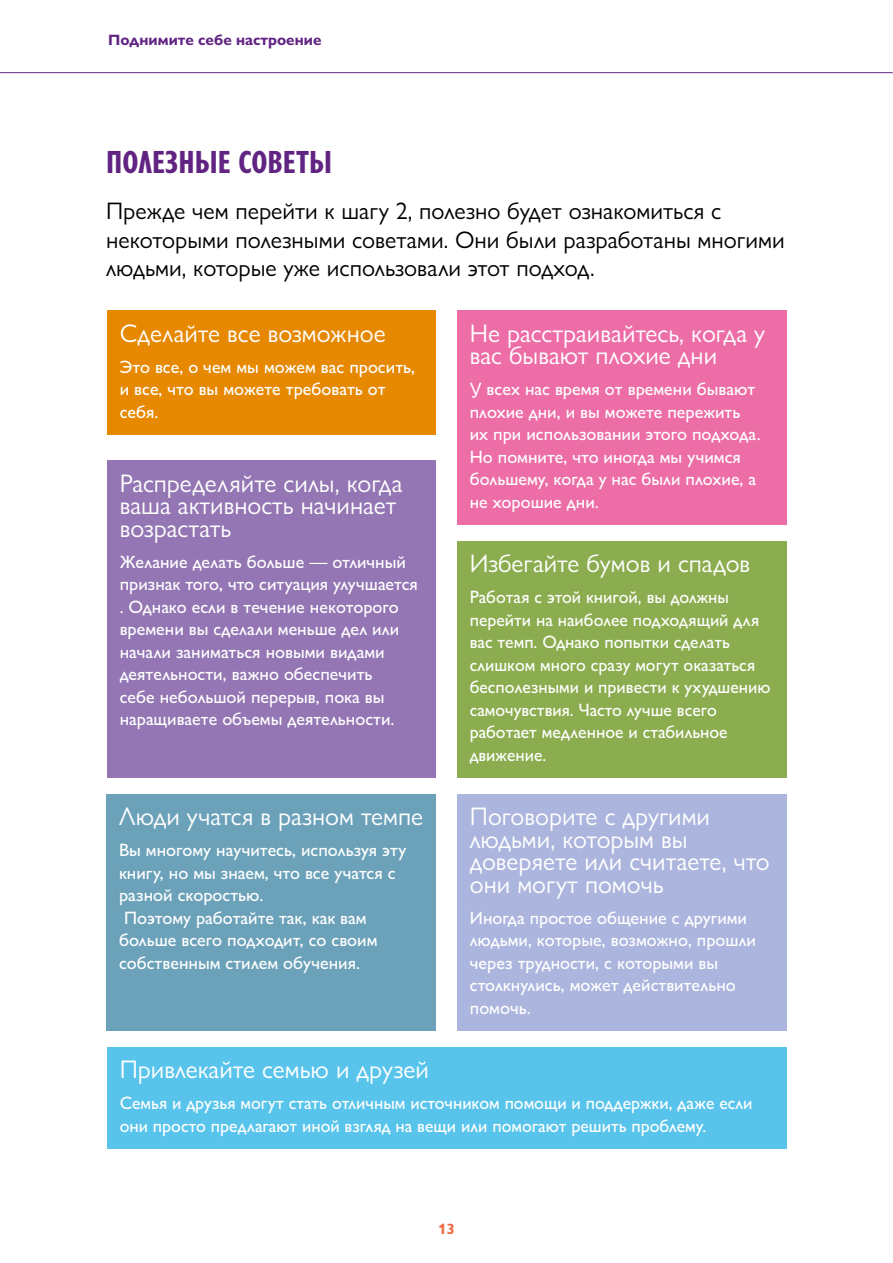
<style>
.page{position:relative;width:893px;height:1263px;background:#fff}
.page>*{position:absolute;margin:0;border:0;box-sizing:border-box;transform-origin:0 0}
.t1{font:700 condensed 33px "Gill Sans Nova";color:#612482}
.t2{font:25.5px/22.5px "Gill Sans Nova";color:#fff}
.t3{font:24px/28.8px "Gill Sans Nova";color:#000}
.t4{font:500 18px/22.5px "Gill Sans Nova";color:#fff}
.t5{font:700 15px "Gill Sans Nova";color:#612482}
.t6{font:700 15px "Gill Sans Nova";color:#ed6b44}
</style>
<div class="page">
<div style="left:107px;top:310px;width:329px;height:125px;background:#e68900"></div>
<div style="left:457px;top:310px;width:330px;height:215px;background:#ed6ea7"></div>
<div style="left:107px;top:460px;width:329px;height:318px;background:#9376b3"></div>
<div style="left:457px;top:541px;width:330px;height:237px;background:#8bad4f"></div>
<div style="left:106px;top:794px;width:330px;height:237px;background:#6ca2b9"></div>
<div style="left:107px;top:1047px;width:679px;height:102px;background:#59c4eb"></div>
<div style="left:457px;top:794px;width:330px;height:237px;background:#acb5dd"></div>
<hr style="left:0;top:72px;width:893px;height:1px;background:#612482">
<p class="t5" style="left:108px;top:31px;width:215px">Поднимите себе настроение</p>
<h1 class="t1" style="left:106px;top:140px;width:227px">ПОЛЕЗНЫЕ СОВЕТЫ</h1>
<h3 class="t3" style="left:106px;top:196px;width:680px">Прежде чем перейти к шагу 2, полезно будет ознакомиться с некоторыми полезными советами. Они были разработаны многими людьми, которые уже использовали этот подход.</h3>
<h2 class="t2" style="left:120px;top:322px;width:267px">Сделайте все возможное</h2>
<p class="t4" style="left:120px;top:355px;width:297px">Это все, о чем мы можем вас просить, и все, что вы можете требовать от себя.</p>
<h2 class="t2" style="left:470px;top:322px;width:297px">Не расстраивайтесь, когда у вас бывают плохие дни</h2>
<p class="t4" style="left:470px;top:378px;width:292px">У всех нас время от времени бывают плохие дни, и вы можете пережить их при использовании этого подхода.<br>Но помните, что иногда мы учимся большему, когда у нас были плохие, а не хорошие дни.</p>
<h2 class="t2" style="left:120px;top:471px;width:284px">Распределяйте силы, когда ваша активность начинает возрастать</h2>
<p class="t4" style="left:120px;top:550px;width:300px">Желание делать больше — отличный признак того, что ситуация улучшается . Однако если в течение некоторого времени вы сделали меньше дел или начали заниматься новыми видами деятельности, важно обеспечить<br>себе небольшой перерыв, пока вы наращиваете объемы деятельности.</p>
<h2 class="t2" style="left:470px;top:552px;width:282px">Избегайте бумов и спадов</h2>
<p class="t4" style="left:470px;top:586px;width:302px">Работая с этой книгой, вы должны перейти на наиболее подходящий для вас темп. Однако попытки сделать слишком много сразу могут оказаться бесполезными и привести к ухудшению самочувствия. Часто лучше всего работает медленное и стабильное движение.</p>
<h2 class="t2" style="left:119px;top:805px;width:306px">Люди учатся в разном темпе</h2>
<p class="t4" style="left:119px;top:839px;width:289px">Вы многому научитесь, используя эту книгу, но мы знаем, что все учатся с разной скоростью.<br>Поэтому работайте так, как вам больше всего подходит, со своим собственным стилем обучения.</p>
<h2 class="t2" style="left:470px;top:805px;width:301px">Поговорите с другими людьми, которым вы доверяете или считаете, что они могут помочь</h2>
<p class="t4" style="left:470px;top:906px;width:288px">Иногда простое общение с другими людьми, которые, возможно, прошли через трудности, с которыми вы столкнулись, может действительно помочь.</p>
<h2 class="t2" style="left:120px;top:1058px;width:311px">Привлекайте семью и друзей</h2>
<p class="t4" style="left:120px;top:1092px;width:634px">Семья и друзья могут стать отличным источником помощи и поддержки, даже если они просто предлагают иной взгляд на вещи или помогают решить проблему.</p>
<p class="t6" style="left:438px;top:1220px;width:18px">13</p>
</div>
